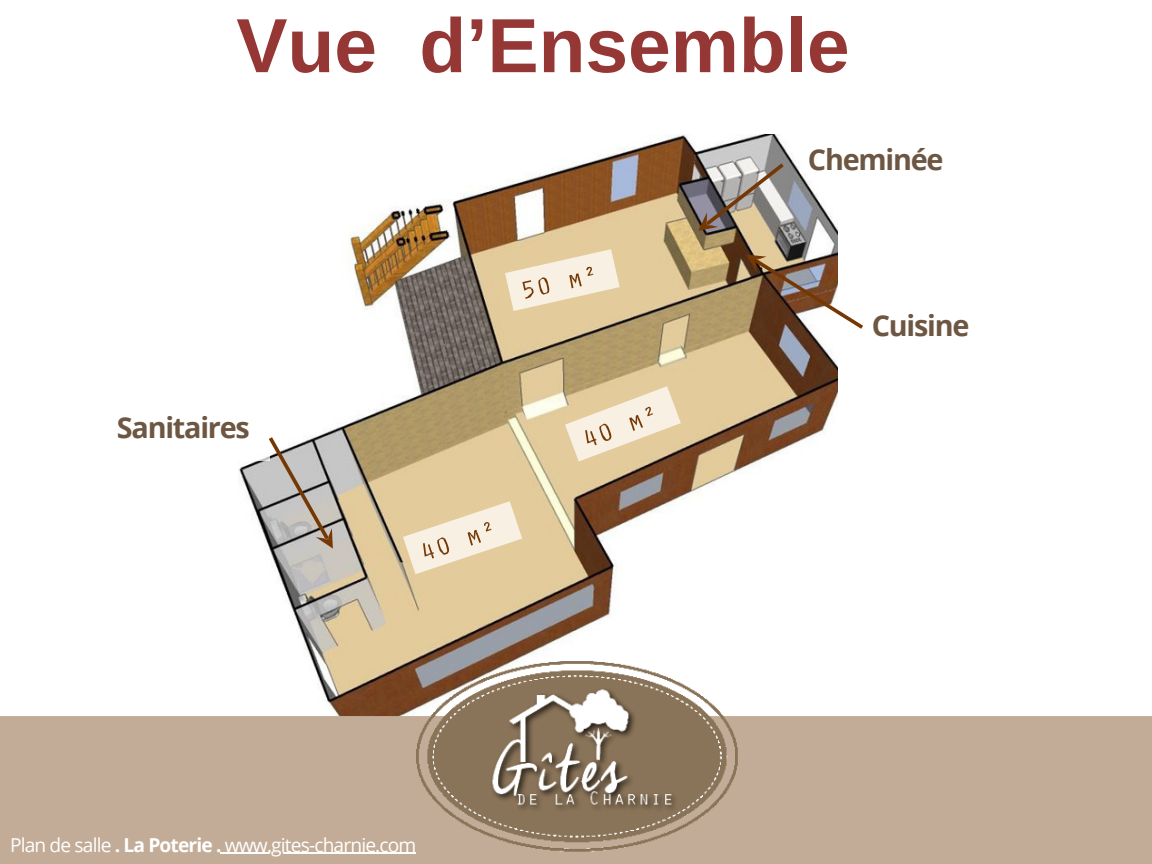
<style>
.page{position:relative;width:1152px;height:864px;background:#fff}
.page>*{position:absolute;margin:0;border:0;box-sizing:border-box;transform-origin:0 0}
.t1{font:700 76.8px "Arimo";color:#953735}
.t2{font:700 28.8px "Open Sans";letter-spacing:-.045em;color:#6d5742}
.t3{font:19.2px "Open Sans";letter-spacing:-.045em;color:#fff}
.s1{font-weight:700}
</style>
<div class="page">
<img style="left:239px;top:134px;width:599px;height:582px">
<div style="left:73px;top:415px;width:197px;height:46px;background:#fff"></div>
<svg style="left:505px;top:249px;width:115px;height:62px;background:#eadbbe"></svg>
<svg style="left:565px;top:386px;width:116px;height:76px;background:#e5d4b5"></svg>
<svg style="left:403px;top:501px;width:119px;height:73px;background:#e9d9ba"></svg>
<img style="left:746px;top:255px;width:117px;height:74px">
<svg style="left:698px;top:163px;width:86px;height:68px;background:#a0978f"></svg>
<svg style="left:269px;top:437px;width:64px;height:112px;background:#b2ada9"></svg>
<div style="left:0;top:716px;width:1152px;height:148px;background:#c2ac97"></div>
<img style="left:400px;top:646px;width:351px;height:218px">
<hr style="left:225px;top:853px;width:191px;height:1px;background:#fff">
<p class="t1" style="left:236px;top:3px;width:615px">Vue d’Ensemble</p>
<p class="t2" style="left:808px;top:139px;width:137px">Cheminée</p>
<p class="t2" style="left:117px;top:407px;width:134px">Sanitaires</p>
<p class="t3" style="left:10px;top:831px;width:408px">Plan de salle <span class="s1">. La Poterie .</span> www.gites-charnie.com</p>
<p class="t2" style="left:872px;top:306px;width:99px">Cuisine</p>
</div>
